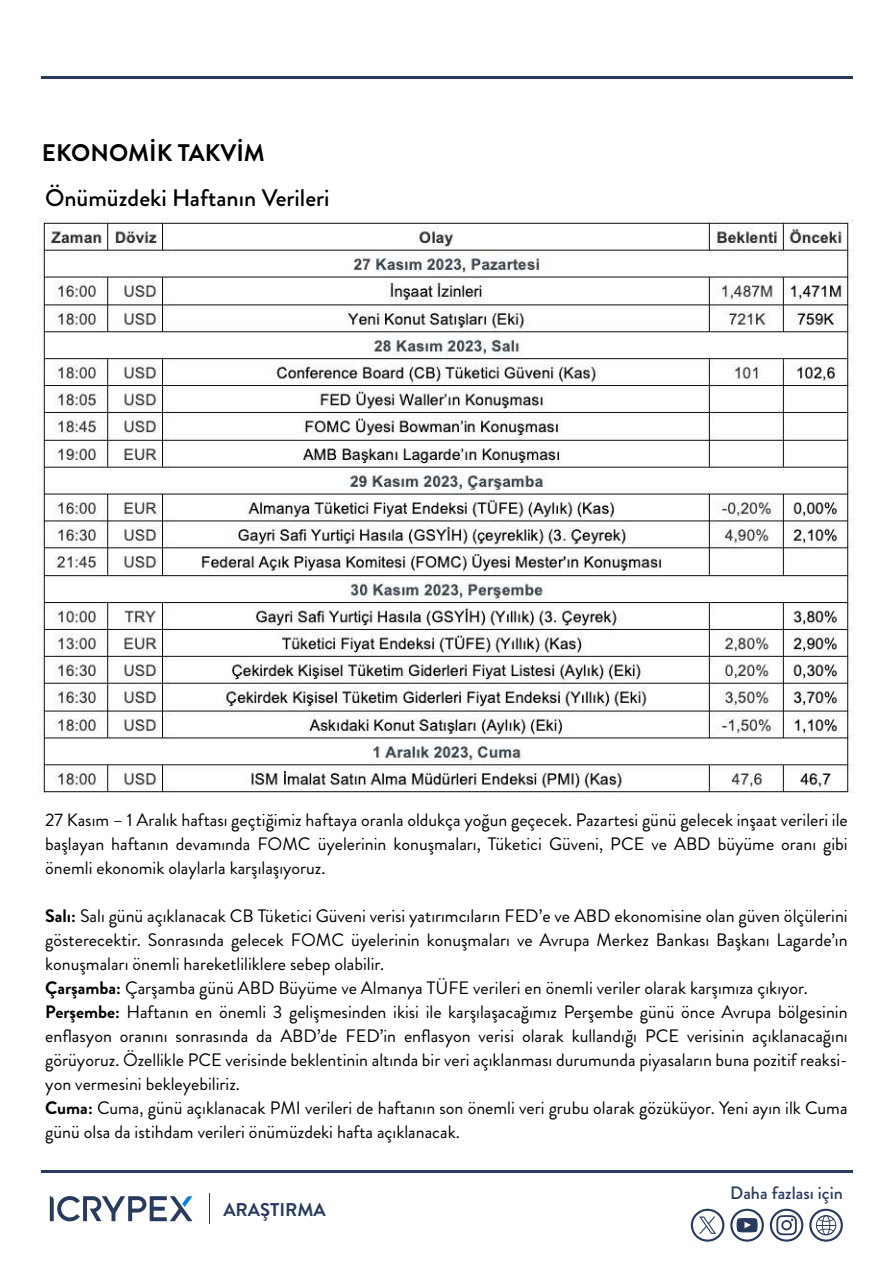
<style>
.page{position:relative;width:893px;height:1263px;background:#fff}
.page>*{position:absolute;margin:0;border:0;box-sizing:border-box;transform-origin:0 0}
.t1{font:500 24px "Brandon Grotesque";color:#000}
.t2{font:700 24px "Brandon Grotesque";color:#000}
.t3{font:700 18.45px "Brandon Grotesque";color:#283b5f}
.t4{font:18px/24px "Brandon Grotesque";color:#000;text-align:justify}
.t5{font:500 18px "Brandon Grotesque";color:#283b5f}
.s1{font-weight:700}
</style>
<div class="page">
<hr style="left:41px;top:1170px;width:811px;height:2px;background:#283b5f">
<hr style="left:41px;top:76px;width:811px;height:2px;background:#283b5f">
<svg style="left:50px;top:1196px;width:142px;height:26px"></svg>
<hr style="left:209px;top:1193px;width:1px;height:31px;background:#283b5f">
<svg style="left:809px;top:1209px;width:34px;height:33px"></svg>
<svg style="left:770px;top:1209px;width:33px;height:33px"></svg>
<svg style="left:730px;top:1209px;width:34px;height:33px"></svg>
<svg style="left:691px;top:1209px;width:33px;height:33px"></svg>
<img style="left:40px;top:218px;width:813px;height:576px">
<h1 class="t2" style="left:42px;top:136px;width:224px">EKONOMİK TAKVİM</h1>
<h1 class="t1" style="left:45px;top:182px;width:286px">Önümüzdeki Haftanın Verileri</h1>
<p class="t4" style="left:45px;top:808px;width:804px">27 Kasım – 1 Aralık haftası geçtiğimiz haftaya oranla oldukça yoğun geçecek. Pazartesi günü gelecek inşaat verileri ile başlayan haftanın devamında FOMC üyelerinin konuşmaları, Tüketici Güveni, PCE ve ABD büyüme oranı gibi önemli ekonomik olaylarla karşılaşıyoruz.</p>
<p class="t4" style="left:45px;top:904px;width:804px;text-align:left"><span class="s1">Salı:</span> Salı günü açıklanacak CB Tüketici Güveni verisi yatırımcıların FED’e ve ABD ekonomisine olan güven ölçülerini gösterecektir. Sonrasında gelecek FOMC üyelerinin konuşmaları ve Avrupa Merkez Bankası Başkanı Lagarde’ın konuşmaları önemli hareketliliklere sebep olabilir.<br><span class="s1">Çarşamba:</span> Çarşamba günü ABD Büyüme ve Almanya TÜFE verileri en önemli veriler olarak karşımıza çıkıyor.<br><span class="s1">Perşembe:</span> Haftanın en önemli 3 gelişmesinden ikisi ile karşılaşacağımız Perşembe günü önce Avrupa bölgesinin enflasyon oranını sonrasında da ABD’de FED’in enflasyon verisi olarak kullandığı PCE verisinin açıklanacağını görüyoruz. Özellikle PCE verisinde beklentinin altında bir veri açıklanması durumunda piyasaların buna pozitif reaksi&shy;yon vermesini bekleyebiliriz.<br><span class="s1">Cuma:</span> Cuma, günü açıklanacak PMI verileri de haftanın son önemli veri grubu olarak gözüküyor. Yeni ayın ilk Cuma günü olsa da istihdam verileri önümüzdeki hafta açıklanacak.</p>
<p class="t3" style="left:223px;top:1197px;width:104px">ARAŞTIRMA</p>
<p class="t5" style="left:730px;top:1181px;width:114px">Daha fazlası için</p>
</div>
